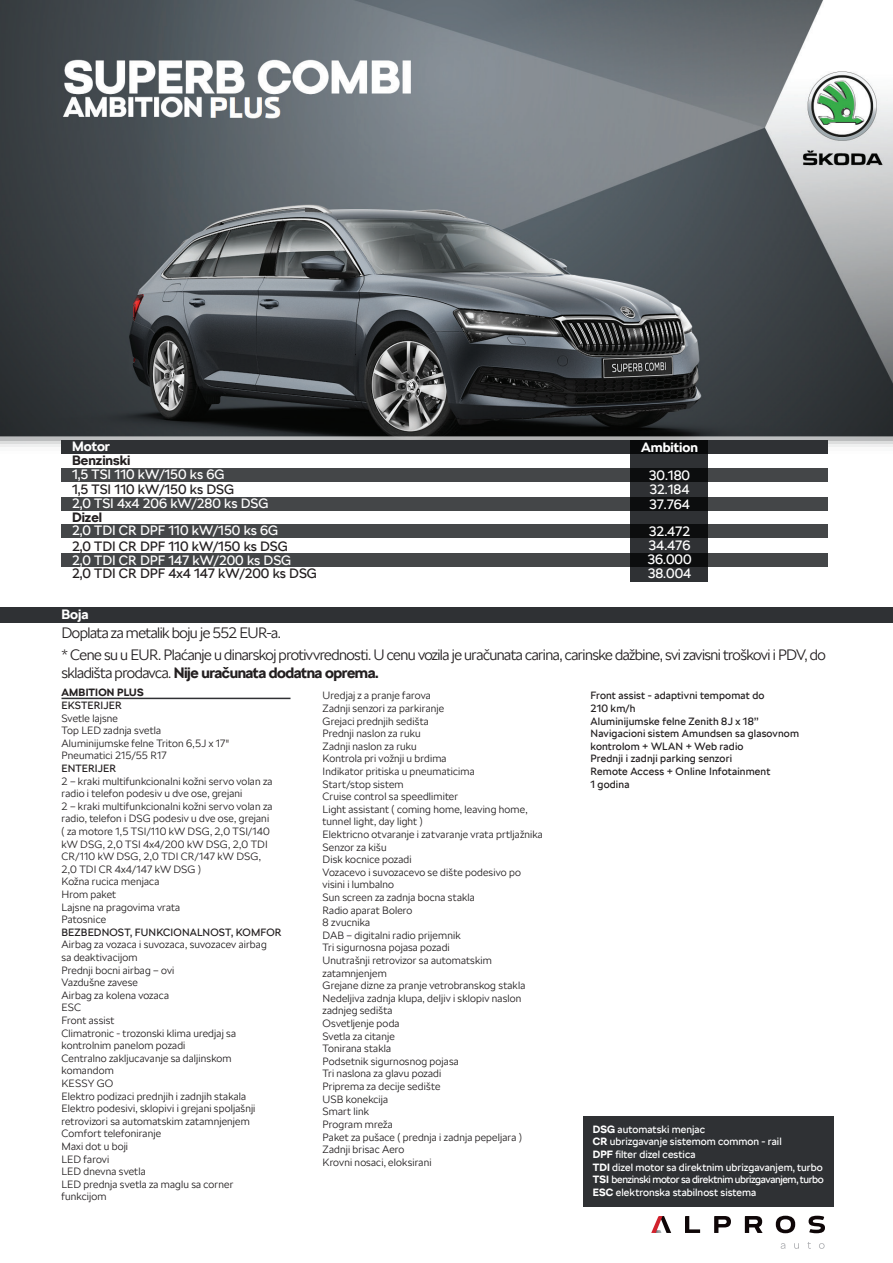
<style>
.page{position:relative;width:893px;height:1263px;background:#fff}
.page>*{position:absolute;margin:0;border:0;box-sizing:border-box;transform-origin:0 0}
.t1{font:300 15px/18px "SKODA Next";letter-spacing:-.035em;color:#231f20}
.t2{font:13.5px/28.8px "SKODA Next";color:#fff}
.t3{font:13.5px/27.5px "SKODA Next";color:#231f20}
.t4{font:700 13.5px "SKODA Next";color:#fff}
.t5{font:700 13.5px "SKODA Next";color:#231f20}
.t6{font:300 10.5px/12.6px "SKODA Next";letter-spacing:.015em;color:#231f20}
.t7{font:10.5px/12.6px "SKODA Next";letter-spacing:.01em;color:#231f20}
.t8{font:10.5px/12.6px "SKODA Next";color:#fff}
.t9{font:700 10.5px "SKODA Next";letter-spacing:.015em;color:#231f20}
.s1{font-weight:700}
</style>
<div class="page">
<img style="left:0;top:0;width:893px;height:437px">
<div style="left:62px;top:497px;width:766px;height:13px;background:#444648"></div>
<div style="left:62px;top:524px;width:766px;height:14px;background:#444648"></div>
<div style="left:62px;top:553px;width:766px;height:14px;background:#444648"></div>
<div style="left:62px;top:440px;width:766px;height:14px;background:#2f3134"></div>
<div style="left:62px;top:468px;width:766px;height:13px;background:#444648"></div>
<svg style="left:630px;top:440px;width:78px;height:142px;background:#1d1e20"></svg>
<div style="left:584px;top:1116px;width:249px;height:90px;background:#2f3134"></div>
<div style="left:0;top:607px;width:893px;height:16px;background:#2f3134"></div>
<hr style="left:62px;top:698px;width:229px;height:1px;background:#2f3134">
<svg style="left:781px;top:1243px;width:4px;height:6px"></svg>
<svg style="left:794px;top:1243px;width:5px;height:6px"></svg>
<svg style="left:807px;top:1242px;width:4px;height:7px"></svg>
<svg style="left:819px;top:1243px;width:6px;height:6px"></svg>
<svg style="left:685px;top:1216px;width:15px;height:17px"></svg>
<svg style="left:714px;top:1216px;width:17px;height:17px"></svg>
<svg style="left:745px;top:1216px;width:18px;height:17px"></svg>
<svg style="left:776px;top:1216px;width:19px;height:17px"></svg>
<svg style="left:809px;top:1216px;width:16px;height:17px"></svg>
<svg style="left:651px;top:1216px;width:20px;height:17px"></svg>
<p class="t4" style="left:72px;top:438px;width:40px">Motor</p>
<p class="t5" style="left:72px;top:452px;width:60px">Benzinski</p>
<p class="t2" style="left:72px;top:460px;width:154px">1,5 TSI 110 kW/150 ks 6G</p>
<p class="t5" style="left:72px;top:509px;width:32px">Dizel</p>
<p class="t3" style="left:72px;top:475px;width:164px">1,5 TSI 110 kW/150 ks DSG</p>
<p class="t2" style="left:72px;top:489px;width:198px">2,0 TSI 4x4 206 kW/280 ks DSG</p>
<p class="t2" style="left:72px;top:516px;width:208px">2,0 TDI CR DPF 110 kW/150 ks 6G</p>
<p class="t3" style="left:72px;top:532px;width:246px">2,0 TDI CR DPF 110 kW/150 ks DSG<br>2,0 TDI CR DPF 4x4 147 kW/200 ks DSG</p>
<p class="t2" style="left:72px;top:546px;width:221px">2,0 TDI CR DPF 147 kW/200 ks DSG</p>
<p class="t4" style="left:62px;top:606px;width:29px">Boja</p>
<h1 class="t1" style="left:62px;top:624px;width:221px">Doplata za metalik boju je 552 EUR-a.</h1>
<p class="t4" style="left:641px;top:439px;width:59px">Ambition</p>
<p class="t2" style="left:649px;top:475px;width:42px">32.184</p>
<p class="t2" style="left:649px;top:461px;width:43px">30.180<br>37.764</p>
<p class="t2" style="left:649px;top:517px;width:43px">32.472</p>
<p class="t2" style="left:648px;top:559px;width:45px">38.004</p>
<p class="t2" style="left:649px;top:531px;width:43px">34.476</p>
<p class="t2" style="left:647px;top:545px;width:46px">36.000</p>
<h1 class="t1" style="left:62px;top:646px;width:766px">* Cene su u EUR. Plaćanje u dinarskoj protivvrednosti. U cenu vozila je uračunata carina, carinske dažbine, svi zavisni troškovi i PDV, do skladišta prodavca. <span class="s1">Nije uračunata dodatna oprema.</span></h1>
<p class="t9" style="left:62px;top:686px;width:84px">AMBITION PLUS</p>
<p class="t7" style="left:62px;top:699px;width:62px">EKSTERIJER</p>
<p class="t6" style="left:62px;top:712px;width:169px">Svetle lajsne<br>Top LED zadnja svetla<br>Aluminijumske felne Triton 6,5J x 17"<br>Pneumatici 215/55 R17</p>
<p class="t7" style="left:62px;top:762px;width:56px">ENTERIJER</p>
<p class="t6" style="left:62px;top:775px;width:213px">2 – kraki multifunkcionalni kožni servo volan za radio i telefon podesiv u dve ose, grejani<br>2 – kraki multifunkcionalni kožni servo volan za radio, telefon i DSG podesiv u dve ose, grejani ( za motore 1,5 TSI/110 kW DSG, 2,0 TSI/140 kW DSG, 2,0 TSI 4x4/200 kW DSG, 2,0 TDI<br>CR/110 kW DSG, 2,0 TDI CR/147 kW DSG,<br>2,0 TDI CR 4x4/147 kW DSG )<br>Kožna rucica menjaca<br>Hrom paket<br>Lajsne na pragovima vrata<br>Patosnice</p>
<p class="t7" style="left:62px;top:926px;width:222px">BEZBEDNOST, FUNKCIONALNOST, KOMFOR</p>
<p class="t6" style="left:62px;top:938px;width:207px">Airbag za vozaca i suvozaca, suvozacev airbag sa deaktivacijom<br>Prednji bocni airbag – ovi<br>Vazdušne zavese<br>Airbag za kolena vozaca<br>ESC<br>Front assist<br>Climatronic - trozonski klima uredjaj sa kontrolnim panelom pozadi<br>Centralno zakljucavanje sa daljinskom komandom<br>KESSY GO<br>Elektro podizaci prednjih i zadnjih stakala<br>Elektro podesivi, sklopivi i grejani spoljašnji retrovizori sa automatskim zatamnjenjem<br>Comfort telefoniranje<br>Maxi dot u boji<br>LED farovi<br>LED dnevna svetla<br>LED prednja svetla za maglu sa corner funkcijom</p>
<p class="t6" style="left:322px;top:689px;width:222px">Uredjaj z a pranje farova<br>Zadnji senzori za parkiranje<br>Grejaci prednjih sedišta<br>Prednji naslon za ruku<br>Zadnji naslon za ruku<br>Kontrola pri vožnji u brdima<br>Indikator pritiska u pneumaticima<br>Start/stop sistem<br>Cruise control sa speedlimiter<br>Light assistant ( coming home, leaving home, tunnel light, day light )<br>Elektricno otvaranje i zatvaranje vrata prtljažnika<br>Senzor za kišu<br>Disk kocnice pozadi<br>Vozacevo i suvozacevo se dište podesivo po visini i lumbalno<br>Sun screen za zadnja bocna stakla<br>Radio aparat Bolero<br>8 zvucnika<br>DAB – digitalni radio prijemnik<br>Tri sigurnosna pojasa pozadi<br>Unutrašnji retrovizor sa automatskim zatamnjenjem<br>Grejane dizne za pranje vetrobranskog stakla<br>Nedeljiva zadnja klupa, deljiv i sklopiv naslon zadnjeg sedišta<br>Osvetljenje poda<br>Svetla za citanje<br>Tonirana stakla<br>Podsetnik sigurnosnog pojasa<br>Tri naslona za glavu pozadi<br>Priprema za decije sedište<br>USB konekcija<br>Smart link<br>Program mreža<br>Paket za pušace ( prednja i zadnja pepeljara )<br>Zadnji brisac Aero<br>Krovni nosaci, eloksirani</p>
<p class="t7" style="left:590px;top:689px;width:210px">Front assist - adaptivni tempomat do<br>210 km/h<br>Aluminijumske felne Zenith 8J x 18’’<br>Navigacioni sistem Amundsen sa glasovnom kontrolom + WLAN + Web radio<br>Prednji i zadnji parking senzori<br>Remote Access + Online Infotainment<br>1 godina</p>
<p class="t8" style="left:593px;top:1123px;width:232px"><span class="s1">DSG</span> automatski menjac<br><span class="s1">CR</span> ubrizgavanje sistemom common - rail<br><span class="s1">DPF</span> filter dizel cestica<br><span class="s1">TDI</span> dizel motor sa direktnim ubrizgavanjem, turbo <span class="s1">TSI</span> benzinski motor sa direktnim ubrizgavanjem, turbo <span class="s1">ESC</span> elektronska stabilnost sistema</p>
</div>
